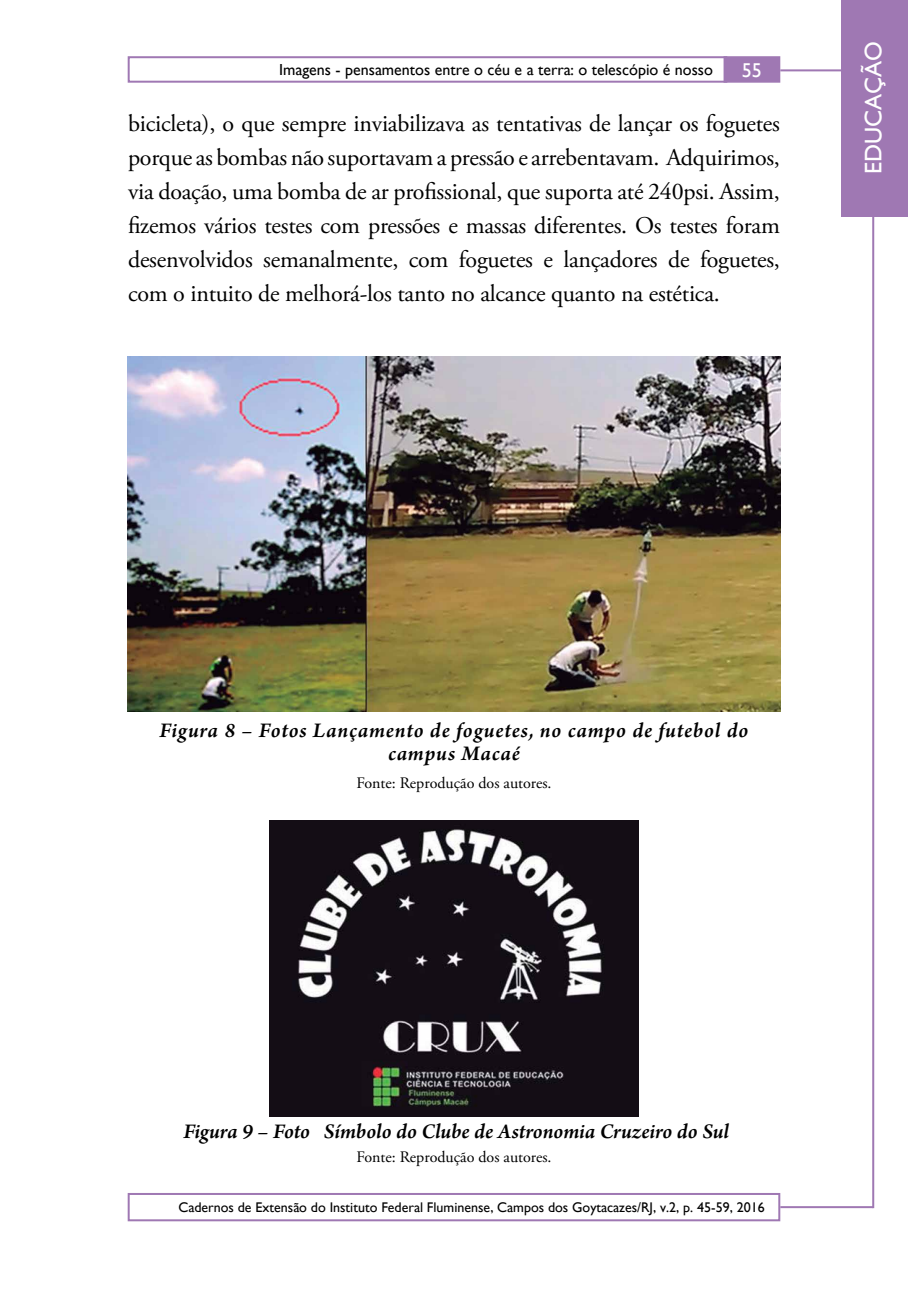
<style>
.page{position:relative;width:908px;height:1304px;background:#fff}
.page>*{position:absolute;margin:0;border:0;box-sizing:border-box;transform-origin:0 0}
.t1{font:24px/34px "Adobe Garamond Pro";letter-spacing:-.01em;color:#000;text-align:justify}
.t2{font:24px "Gill Sans";color:#fff}
.t3{font:italic 600 22px/23px "Arno Pro";letter-spacing:.03em;color:#000;text-align:center}
.t4{font:italic 600 22px "Arno Pro";letter-spacing:-.005em;color:#000}
.t5{font:20px "Gill Sans";color:#fff}
.t6{font:16px "Adobe Garamond Pro";color:#000}
.t7{font:16px "Gill Sans";color:#000}
.t8{font:14px "Gill Sans";color:#000}
</style>
<div class="page">
<div style="left:128px;top:56px;width:599px;height:27px;border:2px solid #9f78b3"></div>
<div style="left:128px;top:1193px;width:652px;height:28px;border:2px solid #9f78b3"></div>
<div style="left:723px;top:56px;width:57px;height:27px;background:#9f78b3;border:2px solid #9f78b3"></div>
<hr style="left:871px;top:216px;width:2px;height:992px;background:#9f78b3">
<hr style="left:780px;top:1206px;width:92px;height:2px;background:#9f78b3">
<hr style="left:780px;top:69px;width:93px;height:2px;background:#9f78b3">
<div style="left:840px;top:0;width:67px;height:216px;background:#9f78b3"></div>
<img style="left:128px;top:357px;width:651px;height:355px">
<img style="left:269px;top:821px;width:369px;height:296px">
<p class="t7" style="left:279px;top:60px;width:435px">Imagens - pensamentos entre o céu e a terra: o telescópio é nosso</p>
<p class="t5" style="left:741px;top:58px;width:21px">55</p>
<p class="t1" style="left:128px;top:107px;width:653px">bicicleta), o que sempre inviabilizava as tentativas de lançar os foguetes porque as bombas não suportavam a pressão e arrebentavam. Adquirimos, via doação, uma bomba de ar profissional, que suporta até 240psi. Assim, fizemos vários testes com pressões e massas diferentes. Os testes foram desenvolvidos semanalmente, com foguetes e lançadores de foguetes, com o intuito de melhorá-los tanto no alcance quanto na estética.</p>
<p class="t2" style="left:858px;top:174px;width:134px;rotate:-90deg">Educação</p>
<p class="t3" style="left:159px;top:720px;width:590px">Figura 8 – Fotos Lançamento de foguetes, no campo de futebol do campus Macaé</p>
<p class="t6" style="left:356px;top:773px;width:197px">Fonte: Reprodução dos autores.</p>
<p class="t4" style="left:183px;top:1118px;width:547px">Figura 9 – Foto Símbolo do Clube de Astronomia Cruzeiro do Sul</p>
<p class="t6" style="left:356px;top:1147px;width:197px">Fonte: Reprodução dos autores.</p>
<p class="t8" style="left:178px;top:1199px;width:587px">Cadernos de Extensão do Instituto Federal Fluminense, Campos dos Goytacazes/RJ, v.2, p. 45-59, 2016</p>
</div>
